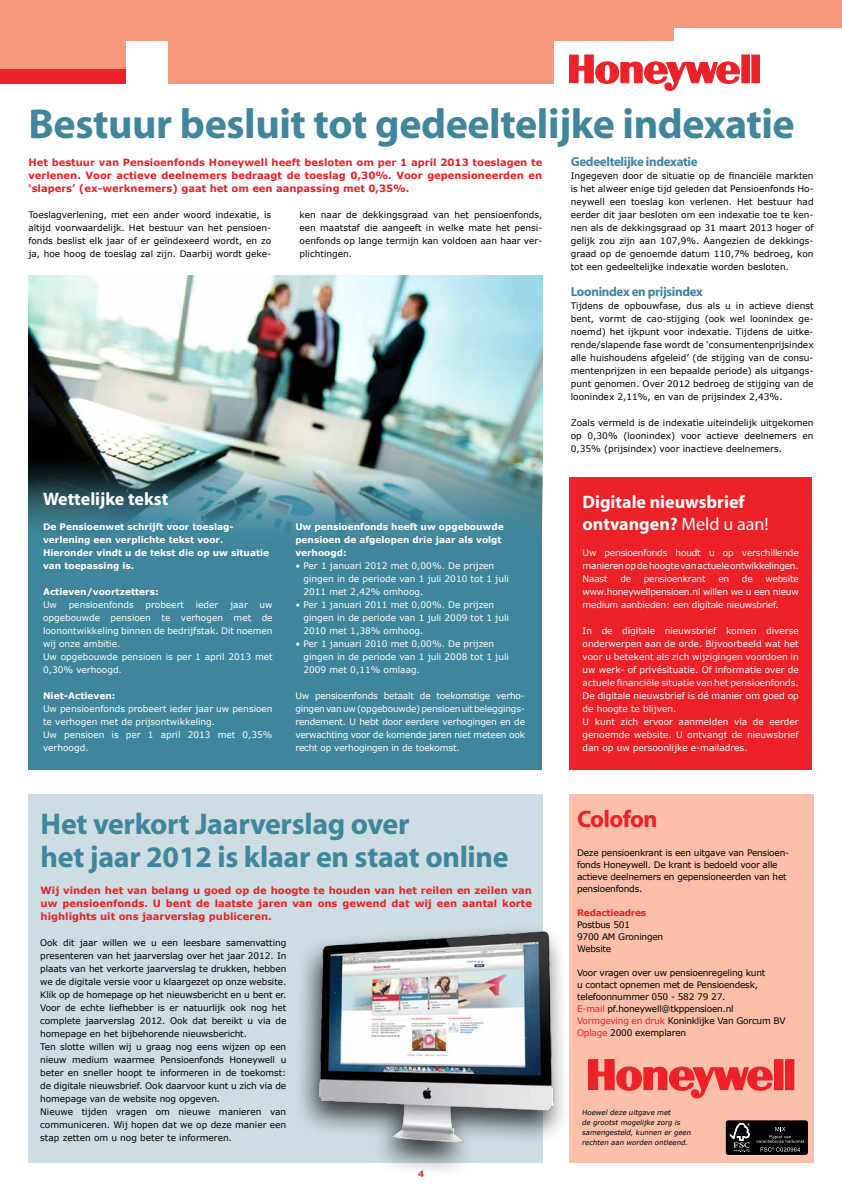
<style>
.page{position:relative;width:842px;height:1191px;background:#fff}
.page>*{position:absolute;margin:0;border:0;box-sizing:border-box;transform-origin:0 0}
.t1{font:700 42px "Myriad";letter-spacing:-.01em;color:#3f869c}
.t2{font:700 30px/33px "Myriad";letter-spacing:-.01em;color:#3f869c}
.t3{font:700 24px "Myriad";letter-spacing:-.025em;color:#ed2128}
.t4{font:700 18px/21.7px "Myriad";color:#fff}
.t5{font:700 13px "Myriad";letter-spacing:-.025em;color:#3f869c}
.t6{font:700 10px/13px "Verdana";color:#ed2128;text-align:justify}
.t7{font:9px/13px "Verdana";letter-spacing:-.01em;color:#000;text-align:justify}
.t8{font:9px/13px "Verdana";color:#fff}
.t9{font:700 9px/13px "Verdana";color:#fff}
.t10{font:9px "Verdana";letter-spacing:-.02em;color:#fff}
.t11{font:700 9px "Verdana";letter-spacing:-.025em;color:#ed2128}
.t12{font:700 8.5px "Verdana";color:#ed2128}
.t13{font:italic 7px/10px "Verdana";color:#000}
.s1{font-weight:400}
.s2{color:#ed2128}
</style>
<div class="page">
<div style="left:0;top:0;width:842px;height:83px;background:#f7977c"></div>
<div style="left:674px;top:28px;width:168px;height:67px;background:#fff"></div>
<div style="left:126px;top:42px;width:42px;height:47px;background:#fff"></div>
<div style="left:555px;top:42px;width:287px;height:57px;background:#fff"></div>
<div style="left:0;top:69px;width:126px;height:14px;background:#ed2128"></div>
<svg style="left:569px;top:55px;width:171px;height:36px"></svg>
<div style="left:742px;top:55px;width:7px;height:28px;background:#ed2128"></div>
<div style="left:742px;top:55px;width:8px;height:28px;border:1px solid #ed2128"></div>
<div style="left:752px;top:55px;width:7px;height:28px;background:#ed2128"></div>
<div style="left:752px;top:55px;width:8px;height:28px;border:1px solid #ed2128"></div>
<div style="left:28px;top:388px;width:514px;height:382px;background:#3f869c"></div>
<img style="left:28px;top:275px;width:515px;height:255px">
<div style="left:28px;top:794px;width:515px;height:368px;background:#cddde3"></div>
<div style="left:569px;top:478px;width:243px;height:292px;background:#ed2128"></div>
<div style="left:569px;top:794px;width:245px;height:368px;background:#fbbfaa"></div>
<div style="left:726px;top:1120px;width:82px;height:34px;background:#000;border-radius:3px"></div>
<svg style="left:756px;top:1127px;width:48px;height:24px"></svg>
<svg style="left:725px;top:1120px;width:25px;height:32px"></svg>
<svg style="left:588px;top:1059px;width:185px;height:39px"></svg>
<div style="left:775px;top:1059px;width:8px;height:30px;background:#ed2128"></div>
<div style="left:774px;top:1059px;width:9px;height:30px;border:1px solid #ed2128"></div>
<div style="left:785px;top:1059px;width:9px;height:30px;background:#ed2128"></div>
<div style="left:294px;top:923px;width:277px;height:253px;background:#000;opacity:.75"></div>
<img style="left:312px;top:927px;width:250px;height:226px">
<h1 class="t1" style="left:28px;top:103px;width:768px">Bestuur besluit tot gedeeltelijke indexatie</h1>
<p class="t6" style="left:28px;top:156px;width:516px">Het bestuur van Pensioenfonds Honeywell heeft besloten om per 1 april 2013 toeslagen te verlenen. Voor actieve deelnemers bedraagt de toeslag 0,30%. Voor gepensioneerden en ‘slapers’ (ex-werknemers) gaat het om een aanpassing met 0,35%.</p>
<p class="t7" style="left:28px;top:208px;width:244px">Toeslagverlening, met een ander woord indexatie, is altijd voorwaardelijk. Het bestuur van het pensioen&shy;fonds beslist elk jaar of er geïndexeerd wordt, en zo ja, hoe hoog de toeslag zal zijn. Daarbij wordt geke-</p>
<p class="t7" style="left:300px;top:208px;width:244px">ken naar de dekkingsgraad van het pensioenfonds, een maatstaf die aangeeft in welke mate het pensi&shy;oenfonds op lange termijn kan voldoen aan haar ver&shy;plichtingen.</p>
<h3 class="t5" style="left:571px;top:155px;width:128px">Gedeeltelijke indexatie</h3>
<p class="t7" style="left:571px;top:169px;width:244px">Ingegeven door de situatie op de financiële markten is het alweer enige tijd geleden dat Pensioenfonds Ho&shy;neywell een toeslag kon verlenen. Het bestuur had eerder dit jaar besloten om een indexatie toe te ken&shy;nen als de dekkingsgraad op 31 maart 2013 hoger of gelijk zou zijn aan 107,9%. Aangezien de dekkings&shy;graad op de genoemde datum 110,7% bedroeg, kon tot een gedeeltelijke indexatie worden besloten.</p>
<h3 class="t5" style="left:571px;top:285px;width:134px">Loonindex en prijsindex</h3>
<p class="t7" style="left:571px;top:299px;width:244px">Tijdens de opbouwfase, dus als u in actieve dienst bent, vormt de cao-stijging (ook wel loonindex ge&shy;noemd) het ijkpunt voor indexatie. Tijdens de uitke&shy;rende/slapende fase wordt de ‘consumentenprijsindex alle huishoudens afgeleid’ (de stijging van de consu&shy;mentenprijzen in een bepaalde periode) als uitgangs&shy;punt genomen. Over 2012 bedroeg de stijging van de loonindex 2,11%, en van de prijsindex 2,43%.</p>
<p class="t7" style="left:571px;top:416px;width:244px">Zoals vermeld is de indexatie uiteindelijk uitgekomen op 0,30% (loonindex) voor actieve deelnemers en 0,35% (prijsindex) voor inactieve deelnemers.</p>
<h3 class="t4" style="left:43px;top:489px;width:127px">Wettelijke tekst</h3>
<p class="t9" style="left:43px;top:520px;width:228px">De Pensioenwet schrijft voor toeslag&shy;verlening een verplichte tekst voor.<br>Hieronder vindt u de tekst die op uw situatie van toepassing is.</p>
<p class="t9" style="left:43px;top:585px;width:117px">Actieven/voortzetters:</p>
<p class="t8" style="left:43px;top:598px;width:15px">Uw</p>
<p class="t8" style="left:69px;top:598px;width:66px">pensioenfonds</p>
<p class="t8" style="left:145px;top:598px;width:40px">probeert</p>
<p class="t8" style="left:196px;top:598px;width:24px">ieder</p>
<p class="t8" style="left:230px;top:598px;width:19px">jaar</p>
<p class="t8" style="left:43px;top:598px;width:231px;text-indent:217px">uw opgebouwde pensioen te verhogen met de loonontwikkeling binnen de bedrijfstak. Dit noemen wij onze ambitie.<br>Uw opgebouwde pensioen is per 1 april 2013 met<br>0,30% verhoogd.</p>
<p class="t9" style="left:43px;top:689px;width:74px">Niet-Actieven:</p>
<p class="t8" style="left:43px;top:702px;width:231px">Uw pensioenfonds probeert ieder jaar uw pensioen te verhogen met de prijsontwikkeling.<br>Uw pensioen is per 1 april 2013 met 0,35% verhoogd.</p>
<p class="t9" style="left:295px;top:520px;width:210px">Uw pensioenfonds heeft uw opgebouwde pensioen de afgelopen drie jaar als volgt verhoogd:</p>
<p class="t8" style="left:303px;top:559px;width:207px;text-indent:-8px">• Per 1 januari 2012 met 0,00%. De prijzen gingen in de periode van 1 juli 2010 tot 1 juli<br>2011 met 2,42% omhoog.</p>
<p class="t8" style="left:303px;top:598px;width:207px;text-indent:-8px">• Per 1 januari 2011 met 0,00%. De prijzen gingen in de periode van 1 juli 2009 tot 1 juli<br>2010 met 1,38% omhoog.</p>
<p class="t8" style="left:303px;top:637px;width:207px;text-indent:-8px">• Per 1 januari 2010 met 0,00%. De prijzen gingen in de periode van 1 juli 2008 tot 1 juli<br>2009 met 0,11% omlaag.</p>
<p class="t8" style="left:295px;top:689px;width:231px;text-align:justify">Uw pensioenfonds betaalt de toekomstige verho&shy;gingen van uw (opgebouwde) pensioen uit beleggings&shy;rendement. U hebt door eerdere verhogingen en de verwachting voor de komende jaren niet meteen ook recht op verhogingen in de toekomst.</p>
<h2 class="t2" style="left:41px;top:808px;width:469px">Het verkort Jaarverslag over<br>het jaar 2012 is klaar en staat online</h2>
<p class="t6" style="left:41px;top:884px;width:493px">Wij vinden het van belang u goed op de hoogte te houden van het reilen en zeilen van uw pensioenfonds. U bent de laatste jaren van ons gewend dat wij een aantal korte highlights uit ons jaarverslag publiceren.</p>
<p class="t7" style="left:40px;top:936px;width:248px;text-align:left">Ook dit jaar willen we u een leesbare samenvatting presenteren van het jaarverslag over het jaar 2012. In plaats van het verkorte jaarverslag te drukken, hebben we de digitale versie voor u klaargezet op onze website.<br>Klik op de homepage op het nieuwsbericht en u bent er.<br>Voor de echte liefhebber is er natuurlijk ook nog het complete jaarverslag 2012. Ook dat bereikt u via de homepage en het bijbehorende nieuwsbericht.<br>Ten slotte willen wij u graag nog eens wijzen op een nieuw medium waarmee Pensioenfonds Honeywell u beter en sneller hoopt te informeren in de toekomst: de digitale nieuwsbrief. Ook daarvoor kunt u zich via de homepage van de website nog opgeven.<br>Nieuwe tijden vragen om nieuwe manieren van communiceren. Wij hopen dat we op deze manier een stap zetten om u nog beter te informeren.</p>
<p class="t12" style="left:418px;top:1168px;width:8px">4</p>
<h3 class="t4" style="left:583px;top:492px;width:187px">Digitale nieuwsbrief ontvangen? <span class="s1">Meld u aan!</span></h3>
<p class="t8" style="left:583px;top:546px;width:218px;text-align:justify">Uw pensioenfonds houdt u op verschillende manieren op de hoogte van actuele ontwikkelingen.<br>Naast</p>
<p class="t8" style="left:583px;top:572px;width:218px;text-align:justify;text-indent:183px">website www.honeywellpensioen.nl willen we u een nieuw medium aanbieden: een digitale nieuwsbrief.</p>
<p class="t8" style="left:583px;top:624px;width:218px">In de digitale nieuwsbrief komen diverse onderwerpen aan de orde. Bijvoorbeeld wat het voor u betekent als zich wijzigingen voordoen in uw werk- of privésituatie. Of informatie over de actuele financiële situatie van het pensioenfonds.<br>De digitale nieuwsbrief is dé manier om goed op de hoogte te blijven.<br>U kunt zich ervoor aanmelden via de eerder genoemde website. U ontvangt de nieuwsbrief dan op uw persoonlijke e-mailadres.</p>
<p class="t8" style="left:620px;top:572px;width:12px">de</p>
<p class="t10" style="left:644px;top:573px;width:63px">pensioenkrant</p>
<p class="t8" style="left:718px;top:572px;width:12px">en</p>
<p class="t8" style="left:742px;top:572px;width:12px">de</p>
<h3 class="t3" style="left:577px;top:806px;width:82px">Colofon</h3>
<p class="t7" style="left:577px;top:846px;width:212px;line-height:12px;text-align:left">Deze pensioenkrant is een uitgave van Pensioen&shy;fonds Honeywell. De krant is bedoeld voor alle actieve deelnemers en gepensioneerden van het pensioenfonds.</p>
<p class="t11" style="left:577px;top:906px;width:71px">Redactieadres</p>
<p class="t7" style="left:577px;top:918px;width:88px;line-height:12px;text-align:left">Postbus 501<br>9700 AM Groningen<br>Website</p>
<p class="t7" style="left:577px;top:966px;width:210px;line-height:12px;text-align:left">Voor vragen over uw pensioenregeling kunt<br>u contact opnemen met de Pensioendesk, telefoonnummer 050 - 582 79 27.<br><span class="s2">E-mail</span> pf.honeywell@tkppensioen.nl <span class="s2">Vormgeving en druk</span> Koninklijke Van Gorcum BV <span class="s2">Oplage</span> 2000 exemplaren</p>
<p class="t13" style="left:582px;top:1107px;width:112px">Hoewel deze uitgave met<br>de grootst mogelij ke zorg is samengesteld, kunnen er geen rechten aan worden ontleend.</p>
</div>
